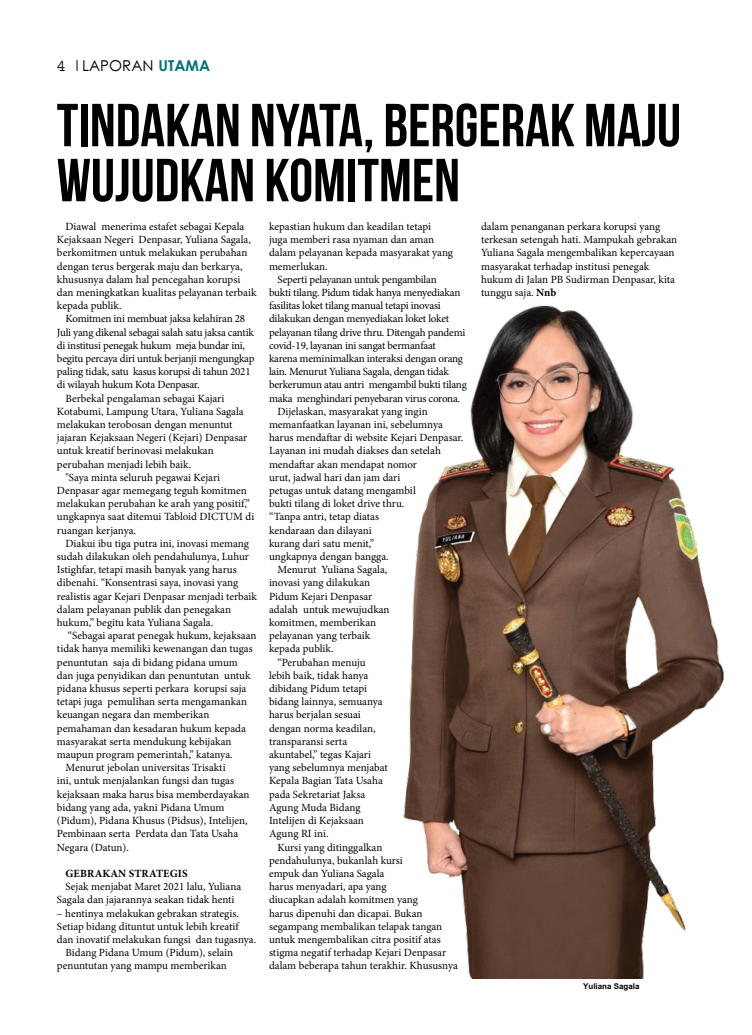
<style>
.page{position:relative;width:752px;height:1035px;background:#fff}
.page>*{position:absolute;margin:0;border:0;box-sizing:border-box;transform-origin:0 0}
.t1{font:700 60.6px/55px "Bebas Neue";color:#000}
.t2{font:15px "Levenim";color:#000}
.t3{font:11px/13.2px "Minion Pro";letter-spacing:-.005em;color:#000}
.t4{font:700 11px "Minion Pro";letter-spacing:.01em;color:#000}
.t5{font:700 8px "Arial";color:#000}
.s1{font-weight:700;color:#007376}
.s2{font-weight:700}
</style>
<div class="page">
<img style="left:403px;top:305px;width:321px;height:673px">
<h2 class="t2" style="left:57px;top:57px;width:10px">4</h2>
<h2 class="t2" style="left:82px;top:57px;width:129px">LAPORAN <span class="s1">UTAMA</span></h2>
<h1 class="t1" style="left:57px;top:97px;width:625px">TINDAKAN NYATA, BERGERAK MAJU<br>WUJUDKAN KOMITMEN</h1>
<p class="t3" style="left:57px;top:220px;width:201px;text-indent:9px">Diawal menerima estafet sebagai Kepala Kejaksaan Negeri Denpasar, Yuliana Sagala, berkomitmen untuk melakukan perubahan dengan terus bergerak maju dan berkarya, khususnya dalam hal pencegahan korupsi dan meningkatkan kualitas pelayanan terbaik kepada publik.</p>
<p class="t3" style="left:65px;top:312px;width:181px">Komitmen ini membuat jaksa kelahiran 28</p>
<p class="t3" style="left:57px;top:325px;width:198px">Juli yang dikenal sebagai salah satu jaksa cantik</p>
<p class="t3" style="left:57px;top:339px;width:189px">di institusi penegak hukum meja bundar ini,</p>
<p class="t3" style="left:57px;top:352px;width:199px">begitu percaya diri untuk berjanji mengungkap</p>
<p class="t3" style="left:57px;top:365px;width:195px">paling tidak, satu kasus korupsi di tahun 2021</p>
<p class="t3" style="left:57px;top:378px;width:144px">di wilayah hukum Kota Denpasar.</p>
<p class="t3" style="left:65px;top:391px;width:160px">Berbekal pengalaman sebagai Kajari</p>
<p class="t3" style="left:57px;top:405px;width:188px">Kotabumi, Lampung Utara, Yuliana Sagala</p>
<p class="t3" style="left:57px;top:418px;width:177px">melakukan terobosan dengan menuntut</p>
<p class="t3" style="left:57px;top:431px;width:192px">jajaran Kejaksaan Negeri (Kejari) Denpasar</p>
<p class="t3" style="left:57px;top:444px;width:158px">untuk kreatif berinovasi melakukan</p>
<p class="t3" style="left:57px;top:457px;width:136px">perubahan menjadi lebih baik.</p>
<p class="t3" style="left:65px;top:471px;width:156px">"Saya minta seluruh pegawai Kejari</p>
<p class="t3" style="left:57px;top:484px;width:191px">Denpasar agar memegang teguh komitmen</p>
<p class="t3" style="left:57px;top:497px;width:194px">melakukan perubahan ke arah yang positif,”</p>
<p class="t3" style="left:57px;top:510px;width:199px">ungkapnya saat ditemui Tabloid DICTUM di</p>
<p class="t3" style="left:57px;top:523px;width:81px">ruangan kerjanya.</p>
<p class="t3" style="left:65px;top:537px;width:185px">Diakui ibu tiga putra ini, inovasi memang</p>
<p class="t3" style="left:57px;top:550px;width:193px">sudah dilakukan oleh pendahulunya, Luhur</p>
<p class="t3" style="left:57px;top:563px;width:181px">Istighfar, tetapi masih banyak yang harus</p>
<p class="t3" style="left:57px;top:576px;width:183px">dibenahi. “Konsentrasi saya, inovasi yang</p>
<p class="t3" style="left:57px;top:589px;width:201px">realistis agar Kejari Denpasar menjadi terbaik</p>
<p class="t3" style="left:57px;top:603px;width:175px">dalam pelayanan publik dan penegakan</p>
<p class="t3" style="left:57px;top:616px;width:158px">hukum,” begitu kata Yuliana Sagala.</p>
<p class="t3" style="left:68px;top:629px;width:190px">“Sebagai aparat penegak hukum, kejaksaan</p>
<p class="t3" style="left:57px;top:642px;width:197px">tidak hanya memiliki kewenangan dan tugas</p>
<p class="t3" style="left:57px;top:655px;width:182px">penuntutan saja di bidang pidana umum</p>
<p class="t3" style="left:57px;top:669px;width:195px">dan juga penyidikan dan penuntutan untuk</p>
<p class="t3" style="left:57px;top:682px;width:191px">pidana khusus seperti perkara korupsi saja</p>
<p class="t3" style="left:57px;top:695px;width:191px">tetapi juga pemulihan serta mengamankan</p>
<p class="t3" style="left:57px;top:708px;width:154px">keuangan negara dan memberikan</p>
<p class="t3" style="left:57px;top:721px;width:190px">pemahaman dan kesadaran hukum kepada</p>
<p class="t3" style="left:57px;top:735px;width:176px">masyarakat serta mendukung kebijakan</p>
<p class="t3" style="left:57px;top:748px;width:177px">maupun program pemerintah,” katanya.</p>
<p class="t3" style="left:65px;top:761px;width:162px">Menurut jebolan universitas Trisakti</p>
<p class="t3" style="left:57px;top:774px;width:178px">ini, untuk menjalankan fungsi dan tugas</p>
<p class="t3" style="left:57px;top:787px;width:194px">kejaksaan maka harus bisa memberdayakan</p>
<p class="t3" style="left:57px;top:801px;width:169px">bidang yang ada, yakni Pidana Umum</p>
<p class="t3" style="left:57px;top:814px;width:192px">(Pidum), Pidana Khusus (Pidsus), Intelijen,</p>
<p class="t3" style="left:57px;top:827px;width:183px">Pembinaan serta Perdata dan Tata Usaha</p>
<p class="t3" style="left:57px;top:840px;width:73px">Negara (Datun).</p>
<p class="t4" style="left:65px;top:865px;width:124px">GEBRAKAN STRATEGIS</p>
<p class="t3" style="left:57px;top:880px;width:186px;text-indent:9px">Sejak menjabat Maret 2021 lalu, Yuliana<br>Sagala dan jajarannya seakan tidak henti</p>
<p class="t3" style="left:57px;top:906px;width:183px">– hentinya melakukan gebrakan strategis.</p>
<p class="t3" style="left:57px;top:919px;width:183px">Setiap bidang dituntut untuk lebih kreatif</p>
<p class="t3" style="left:57px;top:933px;width:200px">dan inovatif melakukan fungsi dan tugasnya.</p>
<p class="t3" style="left:65px;top:946px;width:169px">Bidang Pidana Umum (Pidum), selain</p>
<p class="t3" style="left:57px;top:959px;width:171px">penuntutan yang mampu memberikan</p>
<p class="t3" style="left:269px;top:220px;width:185px">kepastian hukum dan keadilan tetapi<br>juga memberi rasa nyaman dan aman dalam pelayanan kepada masyarakat yang memerlukan.</p>
<p class="t3" style="left:277px;top:273px;width:161px">Seperti pelayanan untuk pengambilan</p>
<p class="t3" style="left:269px;top:286px;width:193px">bukti tilang. Pidum tidak hanya menyediakan</p>
<p class="t3" style="left:269px;top:299px;width:173px">fasilitas loket tilang manual tetapi inovasi</p>
<p class="t3" style="left:269px;top:312px;width:182px">dilakukan dengan menyediakan loket loket</p>
<p class="t3" style="left:269px;top:325px;width:198px">pelayanan tilang drive thru. Ditengah pandemi</p>
<p class="t3" style="left:269px;top:339px;width:168px">covid-19, layanan ini sangat bermanfaat</p>
<p class="t3" style="left:269px;top:352px;width:195px">karena meminimalkan interaksi dengan orang</p>
<p class="t3" style="left:269px;top:365px;width:181px">lain. Menurut Yuliana Sagala, dengan tidak</p>
<p class="t3" style="left:269px;top:378px;width:199px">berkerumun atau antri mengambil bukti tilang</p>
<p class="t3" style="left:269px;top:391px;width:192px">maka menghindari penyebaran virus corona.</p>
<p class="t3" style="left:277px;top:405px;width:152px">Dijelaskan, masyarakat yang ingin</p>
<p class="t3" style="left:269px;top:418px;width:175px">memanfaatkan layanan ini, sebelumnya</p>
<p class="t3" style="left:269px;top:431px;width:196px">harus mendaftar di website Kejari Denpasar.</p>
<p class="t3" style="left:269px;top:444px;width:173px">Layanan ini mudah diakses dan setelah</p>
<p class="t3" style="left:269px;top:457px;width:149px">mendaftar akan mendapat nomor</p>
<p class="t3" style="left:269px;top:471px;width:133px">urut, jadwal hari dan jam dari</p>
<p class="t3" style="left:269px;top:484px;width:148px">petugas untuk datang mengambil</p>
<p class="t3" style="left:269px;top:497px;width:137px">bukti tilang di loket drive thru.</p>
<p class="t3" style="left:269px;top:510px;width:112px">“Tanpa antri, tetap diatas</p>
<p class="t3" style="left:269px;top:523px;width:104px">kendaraan dan dilayani</p>
<p class="t3" style="left:269px;top:537px;width:107px">kurang dari satu menit,”</p>
<p class="t3" style="left:269px;top:550px;width:121px">ungkapnya dengan bangga.</p>
<p class="t3" style="left:277px;top:563px;width:111px">Menurut Yuliana Sagala,</p>
<p class="t3" style="left:269px;top:576px;width:103px">inovasi yang dilakukan</p>
<p class="t3" style="left:269px;top:589px;width:105px">Pidum Kejari Denpasar</p>
<p class="t3" style="left:269px;top:603px;width:122px">adalah untuk mewujudkan</p>
<p class="t3" style="left:269px;top:616px;width:108px">komitmen, memberikan</p>
<p class="t3" style="left:269px;top:629px;width:103px">pelayanan yang terbaik</p>
<p class="t3" style="left:269px;top:642px;width:66px">kepada publik.</p>
<p class="t3" style="left:277px;top:655px;width:90px">“Perubahan menuju</p>
<p class="t3" style="left:269px;top:669px;width:101px">lebih baik, tidak hanya</p>
<p class="t3" style="left:269px;top:682px;width:99px">dibidang Pidum tetapi</p>
<p class="t3" style="left:269px;top:695px;width:115px">bidang lainnya, semuanya</p>
<p class="t3" style="left:269px;top:708px;width:93px">harus berjalan sesuai</p>
<p class="t3" style="left:269px;top:721px;width:108px">dengan norma keadilan,</p>
<p class="t3" style="left:269px;top:735px;width:80px">transparansi serta</p>
<p class="t3" style="left:269px;top:748px;width:103px">akuntabel,” tegas Kajari</p>
<p class="t3" style="left:269px;top:761px;width:120px">yang sebelumnya menjabat</p>
<p class="t3" style="left:269px;top:774px;width:115px">Kepala Bagian Tata Usaha</p>
<p class="t3" style="left:269px;top:787px;width:98px">pada Sekretariat Jaksa</p>
<p class="t3" style="left:269px;top:801px;width:93px">Agung Muda Bidang</p>
<p class="t3" style="left:269px;top:814px;width:96px">Intelijen di Kejaksaan</p>
<p class="t3" style="left:269px;top:827px;width:61px">Agung RI ini.</p>
<p class="t3" style="left:277px;top:840px;width:106px">Kursi yang ditinggalkan</p>
<p class="t3" style="left:269px;top:853px;width:135px">pendahulunya, bukanlah kursi</p>
<p class="t3" style="left:269px;top:867px;width:117px">empuk dan Yuliana Sagala</p>
<p class="t3" style="left:269px;top:880px;width:119px">harus menyadari, apa yang</p>
<p class="t3" style="left:269px;top:893px;width:150px">diucapkan adalah komitmen yang</p>
<p class="t3" style="left:269px;top:906px;width:155px">harus dipenuhi dan dicapai. Bukan</p>
<p class="t3" style="left:269px;top:919px;width:175px">segampang membalikan telapak tangan</p>
<p class="t3" style="left:269px;top:933px;width:173px">untuk mengembalikan citra positif atas</p>
<p class="t3" style="left:269px;top:946px;width:178px">stigma negatif terhadap Kejari Denpasar</p>
<p class="t3" style="left:269px;top:959px;width:190px">dalam beberapa tahun terakhir. Khususnya</p>
<p class="t3" style="left:481px;top:220px;width:197px">dalam penanganan perkara korupsi yang terkesan setengah hati. Mampukah gebrakan Yuliana Sagala mengembalikan kepercayaan masyarakat terhadap institusi penegak hukum di Jalan PB Sudirman Denpasar, kita tunggu saja. <span class="s2">Nnb</span></p>
<p class="t5" style="left:583px;top:982px;width:58px">Yuliana Sagala</p>
</div>
